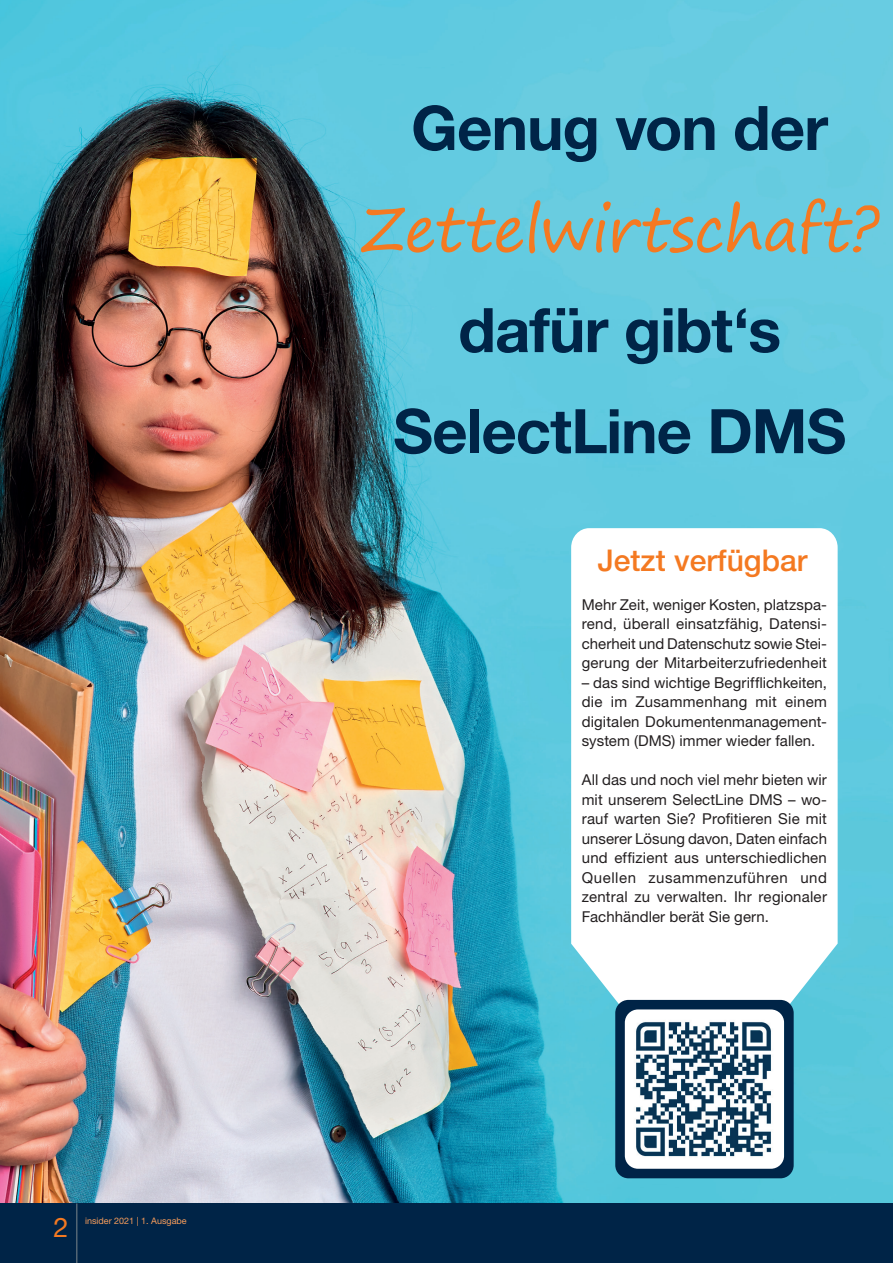
<style>
.page{position:relative;width:893px;height:1263px;background:#fff}
.page>*{position:absolute;margin:0;border:0;box-sizing:border-box;transform-origin:0 0}
.t1{font:700 61.5px/101.1px "Helvetica Neue LT Pro";letter-spacing:-.015em;color:#002447;text-align:center}
.t2{font:61.5px "Segoe Print";letter-spacing:-.015em;color:#f47921}
.t3{font:500 30px "Helvetica Neue LT Pro";color:#f47921}
.t4{font:27px "Helvetica Neue LT Pro";color:#f47921}
.t5{font:15px/19.5px "Helvetica Neue LT Pro";letter-spacing:.01em;color:#231f20;text-align:justify}
.t6{font:9px "Helvetica Neue LT Pro";color:#f89d5b}
</style>
<div class="page">
<img style="left:0;top:0;width:893px;height:1203px">
<svg style="left:571px;top:528px;width:267px;height:584px"></svg>
<svg style="left:615px;top:1000px;width:179px;height:178px"></svg>
<img style="left:629px;top:1014px;width:150px;height:150px">
<div style="left:0;top:1203px;width:893px;height:60px;background:#002447"></div>
<hr style="left:77px;top:1203px;width:1px;height:60px;background:#7d878b">
<h3 class="t4" style="left:54px;top:1211px;width:17px">2</h3>
<p class="t6" style="left:85px;top:1215px;width:103px">insider 2021 | 1. Ausgabe</p>
<h1 class="t1" style="left:411px;top:76px;width:419px">Genug von der</h1>
<h1 class="t2" style="left:360px;top:174px;width:521px">Zettelwirtschaft?</h1>
<h1 class="t1" style="left:393px;top:278px;width:455px">dafür gibt‘s<br>SelectLine DMS</h1>
<h2 class="t3" style="left:598px;top:542px;width:211px">Jetzt verfügbar</h2>
<p class="t5" style="left:582px;top:594px;width:247px">Mehr Zeit, weniger Kosten, platzspa&shy;rend, überall einsatzfähig, Datensi&shy;cherheit und Datenschutz sowie Stei&shy;gerung der Mitarbeiterzufriedenheit</p>
<p class="t5" style="left:582px;top:672px;width:247px">– das sind wichtige Begrifflichkeiten, die im Zusammenhang mit einem digitalen Dokumentenmanagement&shy;system (DMS) immer wieder fallen.</p>
<p class="t5" style="left:582px;top:770px;width:247px">All das und noch viel mehr bieten wir mit unserem SelectLine DMS – wo&shy;rauf warten Sie? Profitieren Sie mit unserer Lösung davon, Daten einfach und effizient aus unterschiedlichen Quellen zusammenzuführen und zentral zu verwalten. Ihr regionaler Fachhändler berät Sie gern.</p>
</div>
